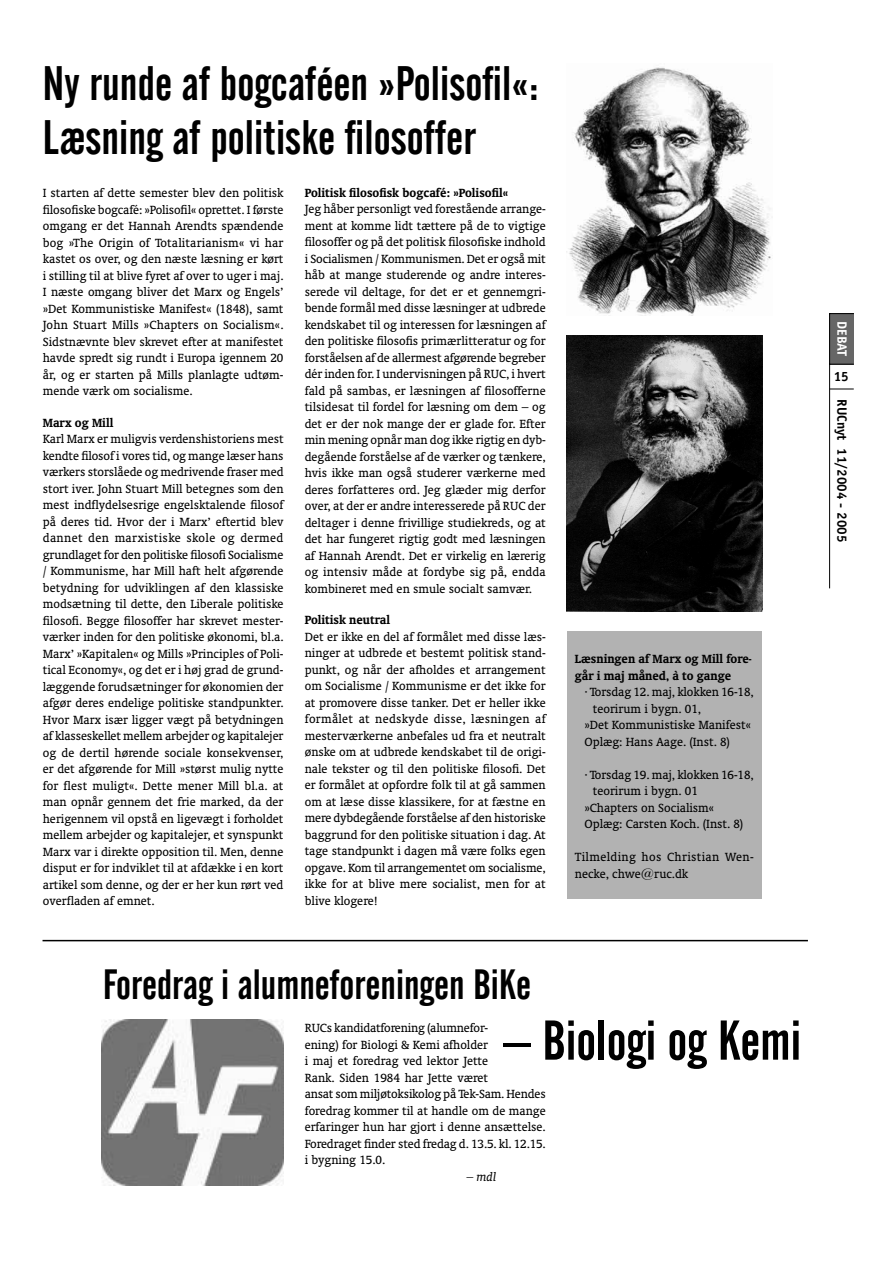
<style>
.page{position:relative;width:893px;height:1263px;background:#fff}
.page>*{position:absolute;margin:0;border:0;box-sizing:border-box;transform-origin:0 0}
.t1{font:55.5px "Alternate Gothic No 2 BT";color:#000}
.t2{font:48px/54px "Alternate Gothic No 2 BT";color:#000}
.t3{font:42px "Alternate Gothic No 2 BT";color:#000}
.t4{font:13.5px/16.5px "Oranda BT";color:#000;text-align:justify}
.t5{font:700 13.5px/16.5px "Oranda BT";color:#000}
.t6{font:13.5px/16.5px "Oranda BT";letter-spacing:.025em;color:#000}
.t7{font:700 13.5px "Officina Sans";color:#000}
.t8{font:700 13.5px "Officina Sans";letter-spacing:-.01em;color:#fff}
.t9{font:italic 13.5px "Oranda BT";color:#000}
</style>
<div class="page">
<div style="left:830px;top:313px;width:24px;height:51px;background:#666"></div>
<svg style="left:830px;top:389px;width:24px;height:1px"></svg>
<svg style="left:830px;top:313px;width:24px;height:1px"></svg>
<svg style="left:830px;top:364px;width:24px;height:1px"></svg>
<hr style="left:829px;top:313px;width:1px;height:275px;background:#000">
<div style="left:568px;top:631px;width:194px;height:268px;background:#b2b2b2"></div>
<img style="left:567px;top:336px;width:195px;height:275px">
<img style="left:569px;top:67px;width:202px;height:248px">
<hr style="left:43px;top:940px;width:765px;height:1px;background:#000">
<img style="left:102px;top:1019px;width:181px;height:167px">
<h2 class="t2" style="left:43px;top:62px;width:498px">Ny runde af bogcaféen »Polisofil«:<br>Læsning af politiske filosoffer</h2>
<p class="t4" style="left:43px;top:186px;width:242px">I starten af dette semester blev den politisk filosofiske bogcafé: »Polisofil« oprettet. I første omgang er det Hannah Arendts spændende bog »The Origin of Totalitarianism« vi har kastet os over, og den næste læsning er kørt i stilling til at blive fyret af over to uger i maj.<br>I næste omgang bliver det Marx og Engels’ »Det Kommunistiske Manifest« (1848), samt John Stuart Mills »Chapters on Socialism«.<br>Sidstnævnte blev skrevet efter at manifestet havde spredt sig rundt i Europa igennem 20 år, og er starten på Mills planlagte udtøm&shy;mende værk om socialisme.</p>
<p class="t5" style="left:43px;top:415px;width:72px">Marx og Mill</p>
<p class="t4" style="left:43px;top:432px;width:242px">Karl Marx er muligvis verdenshistoriens mest kendte filosof i vores tid, og mange læser hans værkers storslåede og medrivende fraser med stort iver. John Stuart Mill betegnes som den mest indflydelsesrige engelsktalende filosof på deres tid. Hvor der i Marx’ eftertid blev dannet den marxistiske skole og dermed grundlaget for den politiske filosofi Socialisme / Kommunisme, har Mill haft helt afgørende betydning for udviklingen af den klassiske modsætning til dette, den Liberale politiske filosofi. Begge filosoffer har skrevet mester&shy;værker inden for den politiske økonomi, bl.a.<br>Marx’ »Kapitalen« og Mills »Principles of Poli&shy;tical Economy«, og det er i høj grad de grund&shy;læggende forudsætninger for økonomien der afgør deres endelige politiske standpunkter.<br>Hvor Marx især ligger vægt på betydningen af klasseskellet mellem arbejder og kapitalejer og de dertil hørende sociale konsekvenser, er det afgørende for Mill »størst mulig nytte for flest muligt«. Dette mener Mill bl.a. at man opnår gennem det frie marked, da der herigennem vil opstå en ligevægt i forholdet mellem arbejder og kapitalejer, et synspunkt Marx var i direkte opposition til. Men, denne disput er for indviklet til at afdække i en kort artikel som denne, og der er her kun rørt ved overfladen af emnet.</p>
<p class="t5" style="left:305px;top:185px;width:205px">Politisk filosofisk bogcafé: »Polisofil«</p>
<p class="t4" style="left:305px;top:202px;width:243px">Jeg håber personligt ved forestående arrange&shy;ment at komme lidt tættere på de to vigtige filosoffer og på det politisk filosofiske indhold i Socialismen / Kommunismen. Det er også mit håb at mange studerende og andre interes&shy;serede vil deltage, for det er et gennemgri&shy;bende formål med disse læsninger at udbrede kendskabet til og interessen for læsningen af den politiske filosofis primærlitteratur og for forståelsen af de allermest afgørende begreber dér inden for. I undervisningen på RUC, i hvert fald på sambas, er læsningen af filosofferne tilsidesat til fordel for læsning om dem – og det er der nok mange der er glade for. Efter min mening opnår man dog ikke rigtig en dyb&shy;degående forståelse af de værker og tænkere, hvis ikke man også studerer værkerne med deres forfatteres ord. Jeg glæder mig derfor over, at der er andre interesserede på RUC der deltager i denne frivillige studiekreds, og at det har fungeret rigtig godt med læsningen af Hannah Arendt. Det er virkelig en lærerig og intensiv måde at fordybe sig på, endda kombineret med en smule socialt samvær.</p>
<p class="t5" style="left:305px;top:613px;width:87px">Politisk neutral</p>
<p class="t4" style="left:305px;top:629px;width:242px">Det er ikke en del af formålet med disse læs&shy;ninger at udbrede et bestemt politisk stand&shy;punkt, og når der afholdes et arrangement om Socialisme / Kommunisme er det ikke for at promovere disse tanker. Det er heller ikke formålet at nedskyde disse, læsningen af mesterværkerne anbefales ud fra et neutralt ønske om at udbrede kendskabet til de origi&shy;nale tekster og til den politiske filosofi. Det er formålet at opfordre folk til at gå sammen om at læse disse klassikere, for at fæstne en mere dybdegående forståelse af den historiske baggrund for den politiske situation i dag. At tage standpunkt i dagen må være folks egen opgave. Kom til arrangementet om socialisme, ikke for at blive mere socialist, men for at blive klogere!</p>
<p class="t5" style="left:575px;top:651px;width:178px">Læsningen af Marx og Mill fore&shy;går i maj måned, à to gange</p>
<p class="t4" style="left:584px;top:684px;width:171px">· Torsdag 12. maj, klokken 16-18,</p>
<p class="t4" style="left:593px;top:701px;width:110px">teorirum i bygn. 01,</p>
<p class="t4" style="left:584px;top:717px;width:168px">»Det Kommunistiske Manifest«</p>
<p class="t4" style="left:584px;top:734px;width:147px">Oplæg: Hans Aage. (Inst. 8)</p>
<p class="t4" style="left:584px;top:767px;width:171px">· Torsdag 19. maj, klokken 16-18,</p>
<p class="t4" style="left:593px;top:783px;width:106px">teorirum i bygn. 01</p>
<p class="t4" style="left:584px;top:800px;width:131px">»Chapters on Socialism«</p>
<p class="t4" style="left:584px;top:816px;width:161px">Oplæg: Carsten Koch. (Inst. 8)</p>
<p class="t6" style="left:575px;top:849px;width:180px">Tilmelding hos Christian Wen&shy;necke, chwe@ruc.dk</p>
<h3 class="t3" style="left:103px;top:969px;width:430px">Foredrag i alumneforeningen BiKe</h3>
<h1 class="t1" style="left:503px;top:1020px;width:300px">– Biologi og Kemi</h1>
<p class="t4" style="left:305px;top:1021px;width:242px;text-align:left">RUCs kandidatforening (alumnefor-<br>ening) for Biologi &amp; Kemi afholder<br>i maj et foredrag ved lektor Jette<br>Rank. Siden 1984 har Jette været<br>ansat som miljøtoksikolog på Tek-Sam. Hendes foredrag kommer til at handle om de mange erfaringer hun har gjort i denne ansættelse.<br>Foredraget finder sted fredag d. 13.5. kl. 12.15. i bygning 15.0.</p>
<p class="t9" style="left:467px;top:1171px;width:31px">– mdl</p>
<p class="t8" style="left:847px;top:321px;width:37px;rotate:90deg">DEBAT</p>
<p class="t7" style="left:834px;top:371px;width:17px">15</p>
<p class="t7" style="left:847px;top:399px;width:145px;rotate:90deg">RUCnyt 11/2004 - 2005</p>
</div>
